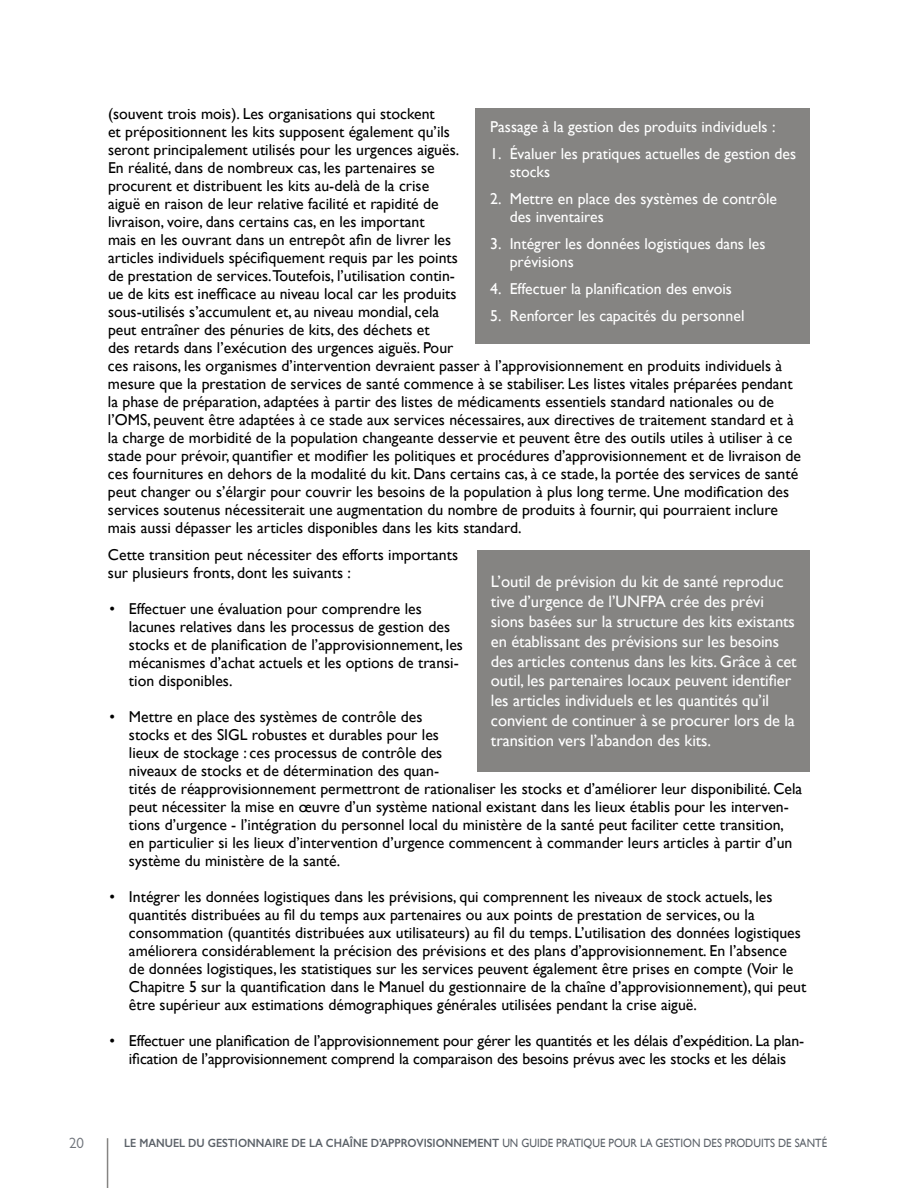
<style>
.page{position:relative;width:918px;height:1188px;background:#fff}
.page>*{position:absolute;margin:0;border:0;box-sizing:border-box;transform-origin:0 0}
.t1{font:16.5px/19.8px "Gill Sans";letter-spacing:-.005em;color:#fff}
.t2{font:15.75px/18px "Gill Sans";color:#000}
.t3{font:15.75px/18px "Gill Sans";color:#fff}
.t4{font:15px "Gill Sans MT Pro";color:#6e737a}
.t5{font:600 12px "Gill Sans";color:#5c6269;scale:.9 1}
.s1{font-weight:400}
</style>
<div class="page">
<hr style="left:107px;top:1138px;width:1px;height:50px;background:#858482">
<div style="left:475px;top:108px;width:335px;height:235px;background:#858482"></div>
<div style="left:477px;top:550px;width:333px;height:222px;background:#858482"></div>
<p class="t2" style="left:108px;top:104px;width:353px">(souvent trois mois). Les organisations qui stockent<br>et prépositionnent les kits supposent également qu’ils seront principalement utilisés pour les urgences aiguës.<br>En réalité, dans de nombreux cas, les partenaires se procurent et distribuent les kits au-delà de la crise aiguë en raison de leur relative facilité et rapidité de livraison, voire, dans certains cas, en les important<br>mais en les ouvrant dans un entrepôt afin de livrer les articles individuels spécifiquement requis par les points de prestation de services.Toutefois, l’utilisation contin&shy;ue de kits est inefficace au niveau local car les produits sous-utilisés s’accumulent et, au niveau mondial, cela peut entraîner des pénuries de kits, des déchets et<br>des retards dans l’exécution des urgences aiguës. Pour</p>
<p class="t3" style="left:490px;top:118px;width:287px">Passage à la gestion des produits individuels :</p>
<p class="t3" style="left:510px;top:145px;width:288px;text-indent:-19px">1. Évaluer les pratiques actuelles de gestion des stocks</p>
<p class="t3" style="left:510px;top:190px;width:269px;text-indent:-19px">2. Mettre en place des systèmes de contrôle des inventaires</p>
<p class="t3" style="left:510px;top:235px;width:257px;text-indent:-19px">3. Intégrer les données logistiques dans les prévisions</p>
<p class="t3" style="left:490px;top:280px;width:243px">4. Effectuer la planification des envois</p>
<p class="t3" style="left:490px;top:307px;width:256px">5. Renforcer les capacités du personnel</p>
<p class="t2" style="left:108px;top:356px;width:695px">ces raisons, les organismes d’intervention devraient passer à l’approvisionnement en produits individuels à mesure que la prestation de services de santé commence à se stabiliser. Les listes vitales préparées pendant la phase de préparation, adaptées à partir des listes de médicaments essentiels standard nationales ou de l’OMS, peuvent être adaptées à ce stade aux services nécessaires, aux directives de traitement standard et à la charge de morbidité de la population changeante desservie et peuvent être des outils utiles à utiliser à ce stade pour prévoir, quantifier et modifier les politiques et procédures d’approvisionnement et de livraison de ces fournitures en dehors de la modalité du kit. Dans certains cas, à ce stade, la portée des services de santé peut changer ou s’élargir pour couvrir les besoins de la population à plus long terme. Une modification des services soutenus nécessiterait une augmentation du nombre de produits à fournir, qui pourraient inclure mais aussi dépasser les articles disponibles dans les kits standard.</p>
<p class="t2" style="left:108px;top:545px;width:352px">Cette transition peut nécessiter des efforts importants sur plusieurs fronts, dont les suivants :</p>
<p class="t2" style="left:129px;top:599px;width:336px;text-indent:-19px">• Effectuer une évaluation pour comprendre les lacunes relatives dans les processus de gestion des stocks et de planification de l’approvisionnement, les mécanismes d’achat actuels et les options de transi&shy;tion disponibles.</p>
<p class="t2" style="left:129px;top:707px;width:315px;text-indent:-19px">• Mettre en place des systèmes de contrôle des stocks et des SIGL robustes et durables pour les lieux de stockage : ces processus de contrôle des niveaux de stocks et de détermination des quan-</p>
<p class="t1" style="left:491px;top:572px;width:307px">L’outil de prévision du kit de santé reproduc tive d’urgence de l’UNFPA crée des prévi sions basées sur la structure des kits existants en établissant des prévisions sur les besoins des articles contenus dans les kits. Grâce à cet outil, les partenaires locaux peuvent identifier les articles individuels et les quantités qu’il convient de continuer à se procurer lors de la transition vers l’abandon des kits.</p>
<p class="t2" style="left:129px;top:779px;width:675px">tités de réapprovisionnement permettront de rationaliser les stocks et d’améliorer leur disponibilité. Cela peut nécessiter la mise en œuvre d’un système national existant dans les lieux établis pour les interven&shy;tions d’urgence - l’intégration du personnel local du ministère de la santé peut faciliter cette transition, en particulier si les lieux d’intervention d’urgence commencent à commander leurs articles à partir d’un système du ministère de la santé.</p>
<p class="t2" style="left:129px;top:887px;width:679px;text-indent:-19px">• Intégrer les données logistiques dans les prévisions, qui comprennent les niveaux de stock actuels, les quantités distribuées au fil du temps aux partenaires ou aux points de prestation de services, ou la consommation (quantités distribuées aux utilisateurs) au fil du temps. L’utilisation des données logistiques améliorera considérablement la précision des prévisions et des plans d’approvisionnement. En l’absence de données logistiques, les statistiques sur les services peuvent également être prises en compte (Voir le Chapitre 5 sur la quantification dans le Manuel du gestionnaire de la chaîne d’approvisionnement), qui peut être supérieur aux estimations démographiques générales utilisées pendant la crise aiguë.</p>
<p class="t2" style="left:109px;top:1032px;width:696px;text-align:center">• Effectuer une planification de l’approvisionnement pour gérer les quantités et les délais d’expédition. La plan&shy;ification de l’approvisionnement comprend la comparaison des besoins prévus avec les stocks et les délais</p>
<p class="t4" style="left:69px;top:1134px;width:16px">20</p>
<p class="t5" style="left:124px;top:1136px;width:783px">LE MANUEL DU GESTIONNAIRE DE LA CHAÎNE D’APPROVISIONNEMENT <span class="s1">UN GUIDE PRATIQUE POUR LA GESTION DES PRODUITS DE SANTÉ</span></p>
</div>
